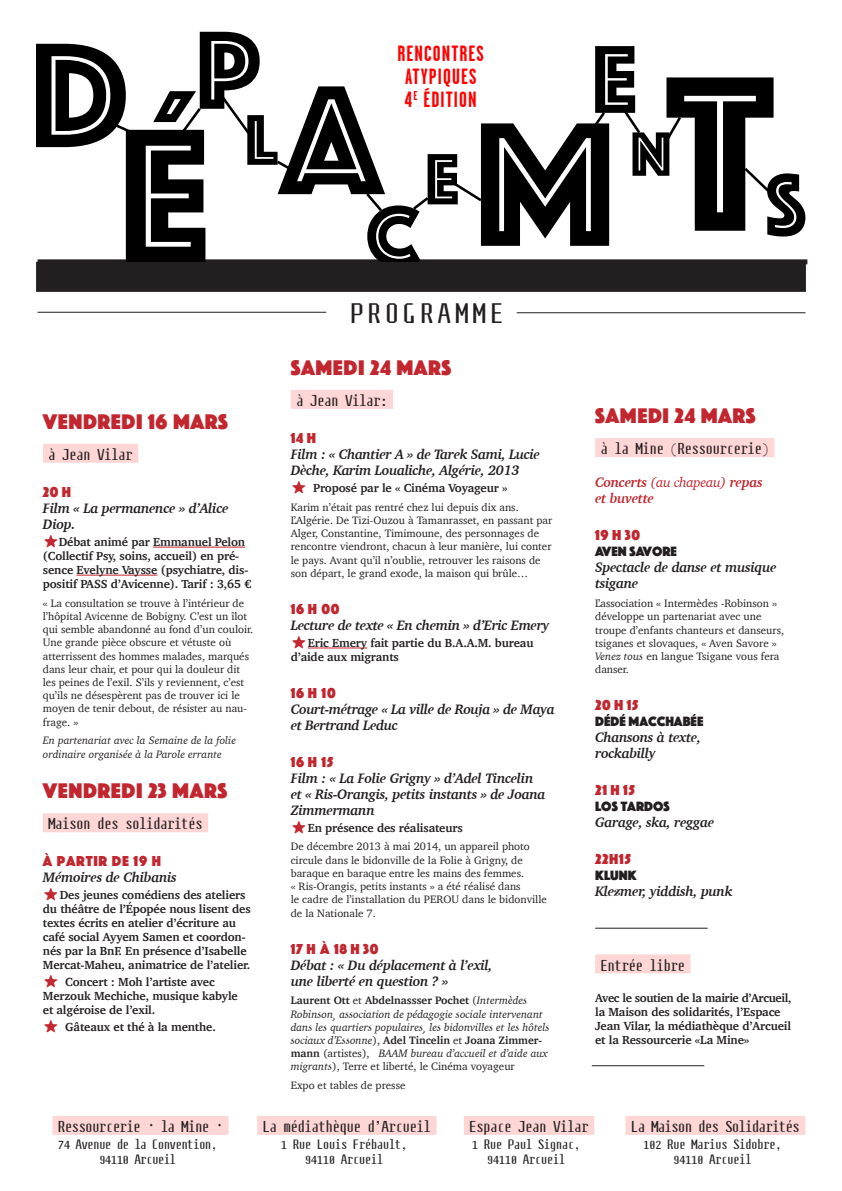
<style>
.page{position:relative;width:842px;height:1191px;background:#fff}
.page>*{position:absolute;margin:0;border:0;box-sizing:border-box;transform-origin:0 0}
.DESCRIPTION_1{font:34px "Veneer Extras";color:#c2262e}
.t1{font:25px "Steps Mono Mono";letter-spacing:.2em;color:#231f20}
.JOUR{font:22px "Phosphate Solid";letter-spacing:.025em;color:#c2262e}
.t2{font:700 22px/23px "Garage Gothic";letter-spacing:.05em;color:#f00;text-align:center}
.HEURE{font:15px "Phosphate Solid";letter-spacing:.05em;color:#c2262e}
.HEURE-2{font:15px "Phosphate Solid";letter-spacing:.135em;color:#c2262e}
.ACTIVITE{font:italic 700 14px/16px "Charter";letter-spacing:-.025em;color:#231f20}
.LIEU{font:14px "Steps Mono Mono";color:#231f20}
.ACTIVITE-2{font:14px "Phosphate Solid";color:#231f20}
.ACTIVITE-3{font:italic 700 14px/16px "Charter";letter-spacing:-.025em;color:#c2262e}
.LIEU-2{font:14px "Steps Mono Mono";letter-spacing:-.02em;color:#231f20}
.DESCRIPTION_1-2{font:700 12px/14px "Charter";letter-spacing:-.01em;color:#231f20}
.t3{font:12px/14.4px "Steps Mono Mono";color:#231f20;text-align:center}
.DESCRIPTION_2{font:11px/13.2px "Charter";color:#231f20}
.DESCRIPTION_2-2{font:italic 11px/13.2px "Charter";color:#231f20}
.s1{font-weight:700;font-style:normal}
.s2{font-style:normal}
.s3{font-weight:400}
.s4{font-style:italic}
</style>
<div class="page">
<div style="left:43px;top:444px;width:95px;height:19px;background:#ffd6d6"></div>
<hr style="left:153px;top:546px;width:92px;height:1px;background:#c2262e">
<hr style="left:77px;top:574px;width:80px;height:1px;background:#c2262e">
<div style="left:43px;top:813px;width:165px;height:19px;background:#ffd6d6"></div>
<hr style="left:38px;top:312px;width:288px;height:1px;background:#231f20">
<div style="left:291px;top:390px;width:102px;height:19px;background:#ffd6d6"></div>
<hr style="left:308px;top:647px;width:59px;height:1px;background:#c2262e">
<div style="left:595px;top:438px;width:179px;height:19px;background:#ffd6d6"></div>
<div style="left:595px;top:954px;width:95px;height:19px;background:#ffd6d6"></div>
<svg style="left:36px;top:32px;width:769px;height:230px"></svg>
<hr style="left:517px;top:312px;width:288px;height:1px;background:#231f20">
<div style="left:36px;top:262px;width:770px;height:30px;background:#231f20"></div>
<div style="left:52px;top:1115px;width:177px;height:19px;background:#ffd6d6"></div>
<div style="left:464px;top:1115px;width:130px;height:19px;background:#ffd6d6"></div>
<div style="left:625px;top:1115px;width:180px;height:19px;background:#ffd6d6"></div>
<div style="left:257px;top:1115px;width:180px;height:19px;background:#ffd6d6"></div>
<hr style="left:595px;top:927px;width:113px;height:1px;background:#231f20">
<hr style="left:592px;top:1065px;width:112px;height:1px;background:#231f20">
<p class="t2" style="left:398px;top:42px;width:88px">RENCONTRES<br>ATYPIQUES<br>4<sup>E</sup> ÉDITION</p>
<p class="JOUR" style="left:43px;top:406px;width:187px">VENDREDI 16 MARS</p>
<p class="LIEU" style="left:49px;top:445px;width:85px">à Jean Vilar</p>
<p class="HEURE" style="left:43px;top:481px;width:30px">20H</p>
<p class="ACTIVITE" style="left:43px;top:500px;width:187px">Film « La permanence » d’Alice<br>Diop.</p>
<p class="DESCRIPTION_1" style="left:43px;top:522px;width:18px">z</p>
<p class="DESCRIPTION_1-2" style="left:43px;top:534px;width:210px;text-indent:16px">Débat animé par Emmanuel Pelon (Collectif Psy, soins, accueil) en pré&shy;sence Evelyne Vaysse (psychiatre, dis&shy;positif PASS d’Avicenne). Tarif : 3,65 €</p>
<p class="DESCRIPTION_2" style="left:43px;top:596px;width:212px">« La consultation se trouve à l’intérieur de l’hôpital Avicenne de Bobigny. C’est un îlot qui semble abandonné au fond d’un couloir.<br>Une grande pièce obscure et vétuste où atterrissent des hommes malades, marqués dans leur chair, et pour qui la douleur dit les peines de l’exil. S’ils y reviennent, c’est qu’ils ne désespèrent pas de trouver ici le moyen de tenir debout, de résister au nau&shy;frage. »</p>
<p class="DESCRIPTION_2-2" style="left:43px;top:734px;width:195px">En partenariat avec la Semaine de la folie ordinaire organisée à la Parole errante</p>
<p class="JOUR" style="left:43px;top:775px;width:186px">VENDREDI 23 MARS</p>
<p class="LIEU" style="left:49px;top:815px;width:155px">Maison des solidarités</p>
<p class="HEURE" style="left:43px;top:850px;width:120px">À PARTIR DE 19 H</p>
<p class="ACTIVITE" style="left:43px;top:869px;width:135px">Mémoires de Chibanis</p>
<p class="DESCRIPTION_1" style="left:43px;top:875px;width:18px">z</p>
<p class="DESCRIPTION_1-2" style="left:43px;top:888px;width:209px;text-indent:17px">Des jeunes comédiens des ateliers du théâtre de l’Épopée nous lisent des textes écrits en atelier d’écriture au café social Ayyem Samen et coordon&shy;nés par la BnF. En présence d’Isabelle Mercat-Maheu, animatrice de l’atelier.</p>
<p class="DESCRIPTION_1" style="left:43px;top:962px;width:18px">z</p>
<p class="DESCRIPTION_1-2" style="left:43px;top:975px;width:196px;text-indent:22px">Concert : Moh l’artiste avec<br>Merzouk Mechiche, musique kabyle et algéroise de l’exil.</p>
<p class="DESCRIPTION_1" style="left:43px;top:1007px;width:18px">z</p>
<p class="DESCRIPTION_1-2" style="left:65px;top:1019px;width:152px">Gâteaux et thé à la menthe.</p>
<p class="LIEU" style="left:58px;top:1117px;width:166px">Ressourcerie « la Mine »</p>
<p class="t3" style="left:58px;top:1137px;width:160px">74 Avenue de la Convention,<br>94110 Arcueil</p>
<p class="t1" style="left:351px;top:297px;width:154px">PROGRAMME</p>
<p class="JOUR" style="left:291px;top:352px;width:162px">SAMEDI 24 MARS</p>
<p class="LIEU" style="left:296px;top:391px;width:92px">à Jean Vilar:</p>
<p class="HEURE" style="left:291px;top:427px;width:27px">14H</p>
<p class="ACTIVITE" style="left:291px;top:446px;width:251px">Film : « Chantier A » de Tarek Sami, Lucie<br>Dèche, Karim Loualiche, Algérie, 2013</p>
<p class="DESCRIPTION_1" style="left:291px;top:468px;width:18px">z</p>
<p class="DESCRIPTION_1-2" style="left:313px;top:480px;width:196px">Proposé par le « Cinéma Voyageur »</p>
<p class="DESCRIPTION_2" style="left:291px;top:500px;width:263px">Karim n’était pas rentré chez lui depuis dix ans.<br>L’Algérie. De Tizi-Ouzou à Tamanrasset, en passant par Alger, Constantine, Timimoune, des personnages de rencontre viendront, chacun à leur manière, lui conter le pays. Avant qu’il n’oublie, retrouver les raisons de son départ, le grand exode, la maison qui brûle…</p>
<p class="HEURE" style="left:291px;top:598px;width:50px">16 H 00</p>
<p class="ACTIVITE" style="left:291px;top:617px;width:260px">Lecture de texte « En chemin » d’Eric Emery</p>
<p class="DESCRIPTION_1" style="left:291px;top:623px;width:18px">z</p>
<p class="DESCRIPTION_1-2" style="left:291px;top:635px;width:244px;text-indent:17px">Eric Emery fait partie du B.A.A.M. bureau d’aide aux migrants</p>
<p class="HEURE" style="left:291px;top:682px;width:46px">16 H 10</p>
<p class="ACTIVITE" style="left:291px;top:701px;width:266px">Court-métrage « La ville de Rouja » de Maya et Bertrand Leduc</p>
<p class="HEURE" style="left:291px;top:751px;width:44px">16 H 15</p>
<p class="ACTIVITE" style="left:291px;top:770px;width:256px">Film : « La Folie Grigny » d’Adel Tincelin et « Ris-Orangis, petits instants » de Joana<br>Zimmermann</p>
<p class="DESCRIPTION_1" style="left:291px;top:808px;width:18px">z</p>
<p class="DESCRIPTION_1-2" style="left:308px;top:820px;width:157px">En présence des réalisateurs</p>
<p class="DESCRIPTION_2" style="left:291px;top:840px;width:258px">De décembre 2013 à mai 2014, un appareil photo circule dans le bidonville de la Folie à Grigny, de baraque en baraque entre les mains des femmes.<br>« Ris-Orangis, petits instants » a été réalisé dans<br>le cadre de l’installation du PEROU dans le bidonville de la Nationale 7.</p>
<p class="HEURE-2" style="left:291px;top:938px;width:89px">17H À 18H30</p>
<p class="ACTIVITE" style="left:291px;top:956px;width:203px">Débat : « Du déplacement à l’exil, une liberté en question ? »</p>
<p class="DESCRIPTION_2-2" style="left:291px;top:994px;width:260px"><span class="s1">Laurent Ott</span> <span class="s2">et</span> <span class="s1">Abdelnassser Pochet</span> <span class="s2">(</span>Intermèdes Robinson, association de pédagogie sociale intervenant dans les quartiers populaires, les bidonvilles et les hôtels sociaux d’Essonne<span class="s2">),</span> <span class="s1">Adel Tincelin</span> <span class="s2">et</span> <span class="s1">Joana Zimmer&shy;mann</span> <span class="s2">(artistes),</span> BAAM bureau d’accueil et d’aide aux migrants<span class="s2">), Terre et liberté, le Cinéma voyageur</span></p>
<p class="DESCRIPTION_2" style="left:291px;top:1078px;width:116px">Expo et tables de presse</p>
<p class="JOUR" style="left:595px;top:400px;width:162px">SAMEDI 24 MARS</p>
<p class="LIEU" style="left:601px;top:440px;width:169px">à la Mine (Ressourcerie)</p>
<p class="ACTIVITE-3" style="left:595px;top:474px;width:169px">Concerts <span class="s3">(au chapeau)</span> repas et buvette</p>
<p class="HEURE" style="left:595px;top:524px;width:46px">19H30</p>
<p class="ACTIVITE-2" style="left:595px;top:541px;width:83px">AVEN SAVORE</p>
<p class="ACTIVITE" style="left:595px;top:559px;width:183px">Spectacle de danse et musique tsigane</p>
<p class="DESCRIPTION_2" style="left:595px;top:596px;width:190px">L’association « Intermèdes -Robinson » développe un partenariat avec une troupe d’enfants chanteurs et danseurs, tsiganes et slovaques, « Aven Savore » <span class="s4">Venez tous</span> en langue Tsigane vous fera danser.</p>
<p class="HEURE" style="left:595px;top:694px;width:45px">20H15</p>
<p class="ACTIVITE-2" style="left:595px;top:711px;width:110px">DÉDÉ MACCHABÉE</p>
<p class="ACTIVITE" style="left:595px;top:729px;width:107px">Chansons à texte,</p>
<p class="ACTIVITE" style="left:595px;top:745px;width:62px">rockabilly</p>
<p class="HEURE" style="left:595px;top:779px;width:41px">21H15</p>
<p class="ACTIVITE-2" style="left:595px;top:796px;width:76px">LOS TARDOS</p>
<p class="ACTIVITE" style="left:595px;top:814px;width:121px">Garage, ska, reggae</p>
<p class="HEURE" style="left:595px;top:848px;width:37px">22H15</p>
<p class="ACTIVITE-2" style="left:595px;top:865px;width:43px">KLUNK</p>
<p class="ACTIVITE" style="left:595px;top:883px;width:139px">Klezmer, yiddish, punk</p>
<p class="LIEU" style="left:601px;top:956px;width:85px">Entrée libre</p>
<p class="DESCRIPTION_1-2" style="left:595px;top:990px;width:198px">Avec le soutien de la mairie d’Arcueil, la Maison des solidarités, l’Espace Jean Vilar, la médiathèque d’Arcueil et la Ressourcerie «La Mine»</p>
<p class="LIEU" style="left:263px;top:1117px;width:169px">La médiathèque d’Arcueil</p>
<p class="t3" style="left:281px;top:1137px;width:127px">1 Rue Louis Frébault,<br>94110 Arcueil</p>
<p class="LIEU" style="left:469px;top:1117px;width:120px">Espace Jean Vilar</p>
<p class="t3" style="left:472px;top:1137px;width:109px">1 Rue Paul Signac,<br>94110 Arcueil</p>
<p class="LIEU-2" style="left:631px;top:1117px;width:170px">La Maison des Solidarités</p>
<p class="t3" style="left:643px;top:1137px;width:140px">102 Rue Marius Sidobre,<br>94110 Arcueil</p>
</div>
